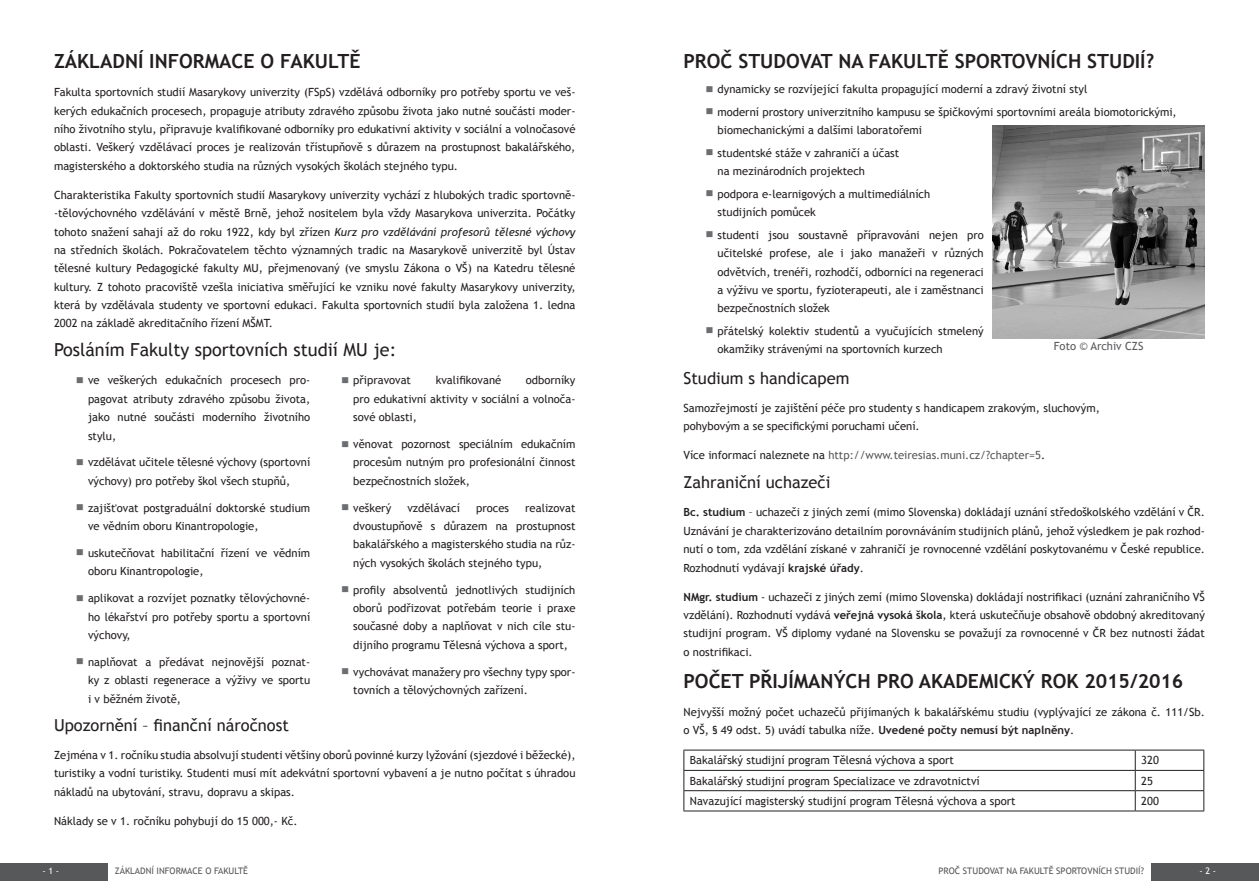
<style>
.page{position:relative;width:1259px;height:893px;background:#fff}
.page>*{position:absolute;margin:0;border:0;box-sizing:border-box;transform-origin:0 0}
.Nadpis_1{font:700 19.5px "Trebuchet MS";color:#231f20}
.odstavec{font:18px "Trebuchet MS";color:#231f20}
.Nadpis_2_bez_zařazen{font:16.5px "Trebuchet MS";color:#231f20}
.odstavec-2{font:11.25px/18.3px "Trebuchet MS";color:#231f20;text-align:justify}
.tabulka{font:11.25px "Trebuchet MS";color:#231f20}
.odstavec-3{font:11.25px "Trebuchet MS";color:#57585a}
.popis_fotografie{font:11.25px "Trebuchet MS";color:#57585a}
.t1{font:9px "Trebuchet MS";color:#57585a}
.t2{font:9px "Trebuchet MS";color:#fff}
.s1{font-style:italic}
.s2{font-weight:700;font-size:27px;color:#6c6d70}
.s3{color:#231f20}
.s4{font-weight:700}
</style>
<div class="page">
<img style="left:992px;top:125px;width:213px;height:213px">
<hr style="left:683px;top:750px;width:452px;height:1px;background:#231f20">
<hr style="left:1135px;top:750px;width:69px;height:1px;background:#231f20">
<hr style="left:683px;top:770px;width:452px;height:1px;background:#231f20">
<hr style="left:1135px;top:770px;width:69px;height:1px;background:#231f20">
<hr style="left:683px;top:790px;width:452px;height:1px;background:#231f20">
<svg style="left:683px;top:750px;width:1px;height:61px"></svg>
<hr style="left:1135px;top:790px;width:69px;height:1px;background:#231f20">
<svg style="left:1135px;top:750px;width:1px;height:61px"></svg>
<svg style="left:1203px;top:750px;width:1px;height:61px"></svg>
<hr style="left:683px;top:811px;width:452px;height:1px;background:#231f20">
<hr style="left:1135px;top:811px;width:69px;height:1px;background:#231f20">
<div style="left:1151px;top:863px;width:108px;height:17px;background:#57585a"></div>
<div style="left:0;top:863px;width:108px;height:17px;background:#57585a"></div>
<p class="Nadpis_1" style="left:54px;top:49px;width:308px">ZÁKLADNÍ INFORMACE O FAKULTĚ</p>
<p class="odstavec-2" style="left:54px;top:83px;width:523px">Fakulta sportovních studií Masarykovy univerzity (FSpS) vzdělává odborníky pro potřeby sportu ve veš&shy;kerých edukačních procesech, propaguje atributy zdravého způsobu života jako nutné součásti moder&shy;ního životního stylu, připravuje kvalifikované odborníky pro edukativní aktivity v sociální a volnočasové oblasti. Veškerý vzdělávací proces je realizován třístupňově s důrazem na prostupnost bakalářského, magisterského a doktorského studia na různých vysokých školách stejného typu.</p>
<p class="odstavec-2" style="left:54px;top:186px;width:523px">Charakteristika Fakulty sportovních studií Masarykovy univerzity vychází z hlubokých tradic sportovně--tělovýchovného vzdělávání v městě Brně, jehož nositelem byla vždy Masarykova univerzita. Počátky tohoto snažení sahají až do roku 1922, kdy byl zřízen <span class="s1">Kurz pro vzdělávání profesorů tělesné výchovy </span>na středních školách. Pokračovatelem těchto významných tradic na Masarykově univerzitě byl Ústav tělesné kultury Pedagogické fakulty MU, přejmenovaný (ve smyslu Zákona o VŠ) na Katedru tělesné kultury. Z tohoto pracoviště vzešla iniciativa směřující ke vzniku nové fakulty Masarykovy univerzity, která by vzdělávala studenty ve sportovní edukaci. Fakulta sportovních studií byla založena 1. ledna 2002 na základě akreditačního řízení MŠMT.</p>
<p class="odstavec" style="left:54px;top:339px;width:344px">Posláním Fakulty sportovních studií MU je:</p>
<p class="odstavec-2" style="left:88px;top:371px;width:224px;text-indent:-13px"><span class="s2">▪</span> ve veškerých edukačních procesech pro&shy;pagovat atributy zdravého způsobu života, jako nutné součásti moderního životního stylu,</p>
<p class="odstavec-2" style="left:88px;top:453px;width:224px;text-indent:-13px"><span class="s2">▪</span> vzdělávat učitele tělesné výchovy (sportovní výchovy) pro potřeby škol všech stupňů,</p>
<p class="odstavec-2" style="left:88px;top:499px;width:224px;text-indent:-13px"><span class="s2">▪</span> zajišťovat postgraduální doktorské studium ve vědním oboru Kinantropologie,</p>
<p class="odstavec-2" style="left:88px;top:544px;width:224px;text-indent:-13px"><span class="s2">▪</span> uskutečňovat habilitační řízení ve vědním oboru Kinantropologie,</p>
<p class="odstavec-2" style="left:88px;top:589px;width:224px;text-indent:-13px"><span class="s2">▪</span> aplikovat a rozvíjet poznatky tělovýchovné&shy;ho lékařství pro potřeby sportu a sportovní výchovy,</p>
<p class="odstavec-2" style="left:88px;top:653px;width:224px;text-indent:-13px"><span class="s2">▪</span> naplňovat a předávat nejnovější poznat&shy;ky z oblasti regenerace a výživy ve sportu i v běžném životě,</p>
<p class="odstavec-2" style="left:340px;top:371px;width:72px"><span class="s2">▪</span> připravovat</p>
<p class="odstavec-2" style="left:436px;top:371px;width:67px">kvalifikované</p>
<p class="odstavec-2" style="left:353px;top:371px;width:224px;text-indent:173px">odborníky pro edukativní aktivity v sociální a volnoča&shy;sové oblasti,</p>
<p class="odstavec-2" style="left:353px;top:435px;width:224px;text-indent:-13px"><span class="s2">▪</span> věnovat pozornost speciálním edukačním procesům nutným pro profesionální činnost bezpečnostních složek,</p>
<p class="odstavec-2" style="left:340px;top:499px;width:52px"><span class="s2">▪</span> veškerý</p>
<p class="odstavec-2" style="left:407px;top:499px;width:54px">vzdělávací</p>
<p class="odstavec-2" style="left:476px;top:499px;width:34px">proces</p>
<p class="odstavec-2" style="left:353px;top:499px;width:224px;text-indent:172px">realizovat dvoustupňově s důrazem na prostupnost bakalářského a magisterského studia na růz&shy;ných vysokých školách stejného typu,</p>
<p class="odstavec-2" style="left:353px;top:581px;width:224px;text-indent:-13px"><span class="s2">▪</span> profily absolventů jednotlivých studijních oborů podřizovat potřebám teorie i praxe současné doby a naplňovat v nich cíle stu&shy;dijního programu Tělesná výchova a sport,</p>
<p class="odstavec-2" style="left:353px;top:663px;width:224px;text-indent:-13px"><span class="s2">▪</span> vychovávat manažery pro všechny typy spor&shy;tovních a tělovýchovných zařízení.</p>
<p class="Nadpis_2_bez_zařazen" style="left:54px;top:715px;width:236px">Upozornění – finanční náročnost</p>
<p class="odstavec-2" style="left:54px;top:746px;width:523px">Zejména v 1. ročníku studia absolvují studenti většiny oborů povinné kurzy lyžování (sjezdové i běžecké), turistiky a vodní turistiky. Studenti musí mít adekvátní sportovní vybavení a je nutno počítat s úhradou nákladů na ubytování, stravu, dopravu a skipas.</p>
<p class="odstavec-2" style="left:54px;top:812px;width:243px">Náklady se v 1. ročníku pohybují do 15 000,- Kč.</p>
<p class="Nadpis_1" style="left:683px;top:49px;width:472px">PROČ STUDOVAT NA FAKULTĚ SPORTOVNÍCH STUDIÍ?</p>
<p class="odstavec-2" style="left:705px;top:80px;width:384px"><span class="s2">▪</span> dynamicky se rozvíjející fakulta propagující moderní a zdravý životní styl</p>
<p class="odstavec-2" style="left:717px;top:103px;width:461px;text-indent:-13px"><span class="s2">▪</span> moderní prostory univerzitního kampusu se špičkovými sportovními areála biomotorickými, biomechanickými a dalšími laboratořemi</p>
<p class="odstavec-2" style="left:717px;top:144px;width:183px;text-indent:-13px"><span class="s2">▪</span> studentské stáže v zahraničí a účast na mezinárodních projektech</p>
<p class="odstavec-2" style="left:717px;top:185px;width:214px;text-indent:-13px"><span class="s2">▪</span> podpora e-learnigových a multimediálních studijních pomůcek</p>
<p class="odstavec-2" style="left:717px;top:226px;width:268px;text-indent:-13px"><span class="s2">▪</span> studenti jsou soustavně přípravováni nejen pro učitelské profese, ale i jako manažeři v různých odvětvích, trenéři, rozhodčí, odborníci na regeneraci a výživu ve sportu, fyzioterapeuti, ale i zaměstnanci bezpečnostních složek</p>
<p class="odstavec-2" style="left:717px;top:322px;width:268px;text-indent:-13px"><span class="s2">▪</span> přátelský kolektiv studentů a vyučujících stmelený okamžiky strávenými na sportovních kurzech</p>
<p class="Nadpis_2_bez_zařazen" style="left:683px;top:368px;width:167px">Studium s handicapem</p>
<p class="odstavec-2" style="left:683px;top:399px;width:418px">Samozřejmostí je zajištění péče pro studenty s handicapem zrakovým, sluchovým, pohybovým a se specifickými poruchami učení.</p>
<p class="odstavec-3" style="left:683px;top:448px;width:361px"><span class="s3">Více informací naleznete na</span> http://www. teiresias. muni. cz/?chapter=5<span class="s3">.</span></p>
<p class="Nadpis_2_bez_zařazen" style="left:683px;top:473px;width:148px">Zahraniční uchazeči</p>
<p class="odstavec-2" style="left:683px;top:503px;width:523px;text-align:left"><span class="s4">Bc. studium</span> – uchazeči z jiných zemí (mimo Slovenska) dokládají uznání středoškolského vzdělání v ČR.<br>Uznávání je charakterizováno detailním porovnáváním studijních plánů, jehož výsledkem je pak rozhod&shy;nutí o tom, zda vzdělání získané v zahraničí je rovnocenné vzdělání poskytovanému v České republice.<br>Rozhodnutí vydávají <span class="s4">krajské úřady</span>.</p>
<p class="odstavec-2" style="left:683px;top:587px;width:523px"><span class="s4">NMgr. studium</span> - uchazeči z jiných zemí (mimo Slovenska) dokládají nostrifikaci (uznání zahraničního VŠ vzdělání). Rozhodnutí vydává <span class="s4">veřejná vysoká škola</span>, která uskutečňuje obsahově obdobný akreditovaný studijní program. VŠ diplomy vydané na Slovensku se považují za rovnocenné v ČR bez nutnosti žádat o nostrifikaci.</p>
<p class="Nadpis_1" style="left:683px;top:669px;width:501px">POČET PŘIJÍMANÝCH PRO AKADEMICKÝ ROK 2015/2016</p>
<p class="odstavec-2" style="left:683px;top:703px;width:520px">Nejvyšší možný počet uchazečů přijímaných k bakalářskému studiu (vyplývající ze zákona č. 111/Sb. o VŠ, § 49 odst. 5) uvádí tabulka níže. <span class="s4">Uvedené počty nemusí být naplněny</span>.</p>
<p class="tabulka" style="left:690px;top:754px;width:265px">Bakalářský studijní program Tělesná výchova a sport</p>
<p class="tabulka" style="left:1141px;top:754px;width:19px">320</p>
<p class="tabulka" style="left:690px;top:774px;width:291px">Bakalářský studijní program Specializace ve zdravotnictví</p>
<p class="tabulka" style="left:1141px;top:774px;width:13px">25</p>
<p class="tabulka" style="left:690px;top:794px;width:327px">Navazující magisterský studijní program Tělesná výchova a sport</p>
<p class="tabulka" style="left:1141px;top:794px;width:19px">200</p>
<p class="popis_fotografie" style="left:1053px;top:339px;width:91px">Foto © Archiv CZS</p>
<p class="t2" style="left:43px;top:866px;width:18px">- 1 -</p>
<p class="t1" style="left:115px;top:866px;width:135px">ZÁKLADNÍ INFORMACE O FAKULTĚ</p>
<p class="t1" style="left:938px;top:866px;width:207px">PROČ STUDOVAT NA FAKULTĚ SPORTOVNÍCH STUDIÍ?</p>
<p class="t2" style="left:1199px;top:866px;width:18px">- 2 -</p>
</div>
